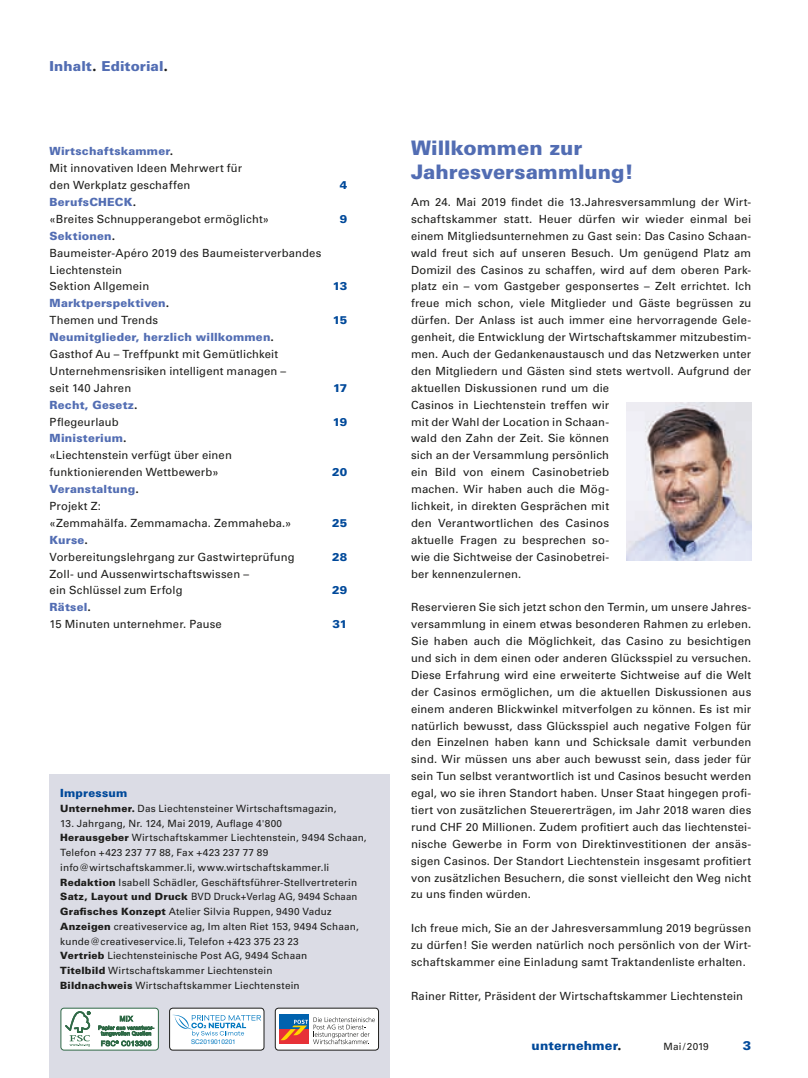
<style>
.page{position:relative;width:808px;height:1078px;background:#fff}
.page>*{position:absolute;margin:0;border:0;box-sizing:border-box;transform-origin:0 0}
.t1{font:900 20px/23.8px "Univers";color:#526db3}
.t2{font:900 13.75px "Univers";letter-spacing:.005em;color:#526db3}
.t3{font:900 12.5px "Univers";letter-spacing:.01em;color:#00499a}
.t4{font:11.25px/16.9px "Univers";letter-spacing:.015em;color:#1d1d1b}
.t5{font:900 11.25px/16.9px "Univers";letter-spacing:.02em;color:#526db3}
.t6{font:900 11.25px "Univers";letter-spacing:.01em;color:#00499a}
.t7{font:10px/14.8px "Univers";letter-spacing:.02em;color:#1d1d1b}
.t8{font:6.5px "Helvetica Neue";color:#0078c0}
.s1{font-family:"Futura BT";font-weight:800;font-size:15.12px;color:#1d1d1b}
.s2{font-weight:900;color:#526db3}
.s3{font-family:"Futura BT";font-weight:800}
.s4{font-family:"Futura BT";font-weight:800;color:#1d1d1b}
.s5{font-weight:400;color:#1d1d1b}
.s6{font-weight:900}
.s7{font-family:"Futura BT";font-weight:700}
.s8{font-family:"Futura";font-weight:800;font-size:13.75px;color:#1d1d1b}
</style>
<div class="page">
<div style="left:50px;top:774px;width:340px;height:303px;background:#dbdce5"></div>
<img style="left:627px;top:403px;width:124px;height:157px">
<div style="left:61px;top:1007px;width:97px;height:42px;background:#fff;border-radius:3px"></div>
<div style="left:61px;top:1007px;width:98px;height:43px;border:1px solid #306a47;border-radius:3px"></div>
<svg style="left:65px;top:1011px;width:25px;height:35px"></svg>
<svg style="left:98px;top:1015px;width:56px;height:30px"></svg>
<div style="left:275px;top:1007px;width:103px;height:42px;background:#fff;border-radius:3px"></div>
<div style="left:279px;top:1013px;width:30px;height:15px;background:#0062ae"></div>
<div style="left:279px;top:1028px;width:30px;height:15px;background:#e73137"></div>
<svg style="left:281px;top:1017px;width:94px;height:27px"></svg>
<div style="left:275px;top:1007px;width:104px;height:43px;border:1px solid #1d1d1b;border-radius:3px"></div>
<div style="left:170px;top:1007px;width:94px;height:42px;background:#fff;border-radius:3px"></div>
<svg style="left:172px;top:1014px;width:89px;height:22px"></svg>
<div style="left:169px;top:1007px;width:95px;height:43px;border:1px solid #1d1d1b;border-radius:3px"></div>
<p class="t2" style="left:50px;top:57px;width:120px">Inhalt<span class="s1">.</span> Editorial<span class="s1">.</span></p>
<p class="t4" style="left:50px;top:143px;width:194px"><span class="s2">Wirtschaftskammer</span><span class="s3">.<br></span>Mit innovativen Ideen Mehrwert für den Werkplatz geschaffen</p>
<p class="t4" style="left:50px;top:194px;width:221px"><span class="s2">BerufsCHECK</span><span class="s3">.<br></span>«Breites Schnupperangebot ermöglicht»</p>
<p class="t4" style="left:50px;top:227px;width:273px"><span class="s2">Sektionen</span><span class="s3">.<br></span>Baumeister-Apéro 2019 des Baumeisterverbandes<br>Liechtenstein<br>Sektion Allgemein</p>
<p class="t5" style="left:50px;top:295px;width:121px">Marktperspektiven<span class="s4">.<br></span><span class="s5">Themen und Trends</span></p>
<p class="t4" style="left:50px;top:329px;width:238px"><span class="s2">Neumitglieder, herzlich willkommen</span><span class="s3">.<br></span>Gasthof Au – Treffpunkt mit Gemütlichkeit Unternehmensrisiken intelligent managen – seit 140 Jahren</p>
<p class="t5" style="left:50px;top:396px;width:90px">Recht, Gesetz<span class="s4">.<br></span><span class="s5">Pflegeurlaub</span></p>
<p class="t4" style="left:50px;top:430px;width:184px"><span class="s2">Ministerium</span><span class="s3">.<br></span>«Liechtenstein verfügt über einen funktionierenden Wettbewerb»</p>
<p class="t4" style="left:50px;top:480px;width:243px"><span class="s2">Veranstaltung</span><span class="s3">.<br></span>Projekt Z:<br>«Zemmahälfa. Zemmamacha. Zemmaheba.»</p>
<p class="t4" style="left:50px;top:531px;width:246px"><span class="s2">Kurse</span><span class="s3">.<br></span>Vorbereitungslehrgang zur Gastwirteprüfung</p>
<p class="t4" style="left:50px;top:565px;width:201px">Zoll- und Aussenwirtschaftswissen – ein Schlüssel zum Erfolg</p>
<p class="t4" style="left:50px;top:599px;width:174px"><span class="s2">Rätsel</span><span class="s3">.<br></span>15 Minuten unternehmer. Pause</p>
<p class="t6" style="left:340px;top:178px;width:9px">4</p>
<p class="t6" style="left:340px;top:212px;width:9px">9</p>
<p class="t6" style="left:333px;top:279px;width:16px">13</p>
<p class="t6" style="left:333px;top:313px;width:16px">15</p>
<p class="t6" style="left:333px;top:380px;width:16px">17</p>
<p class="t6" style="left:333px;top:414px;width:16px">19</p>
<p class="t6" style="left:332px;top:465px;width:17px">20</p>
<p class="t6" style="left:332px;top:515px;width:17px">25</p>
<p class="t6" style="left:332px;top:549px;width:17px">28</p>
<p class="t6" style="left:332px;top:583px;width:17px">29</p>
<p class="t6" style="left:333px;top:617px;width:16px">31</p>
<p class="t6" style="left:60px;top:785px;width:69px">Impressum</p>
<p class="t7" style="left:60px;top:800px;width:278px"><span class="s6">Unternehmer</span><span class="s7">.</span> Das Liechtensteiner Wirtschaftsmagazin,</p>
<p class="t7" style="left:60px;top:815px;width:308px">13. Jahrgang, Nr. 124, Mai 2019, Auflage 4'800<br><span class="s6">Herausgeber</span> Wirtschaftskammer Liechtenstein, 9494 Schaan, Telefon +423 237 77 88, Fax +423 237 77 89 info@wirtschaftskammer.li, www.wirtschaftskammer.li <span class="s6">Redaktion</span> Isabell Schädler, Geschäftsführer-Stellvertreterin <span class="s6">Satz, Layout und Druck</span> BVD Druck+Verlag AG, 9494 Schaan <span class="s6">Grafisches Konzept</span> Atelier Silvia Ruppen, 9490 Vaduz <span class="s6">Anzeigen</span> creativeservice ag, Im alten Riet 153, 9494 Schaan, kunde@creativeservice.li, Telefon +423 375 23 23<br><span class="s6">Vertrieb</span> Liechtensteinische Post AG, 9494 Schaan<br><span class="s6">Titelbild</span> Wirtschaftskammer Liechtenstein<br><span class="s6">Bildnachweis</span> Wirtschaftskammer Liechtenstein</p>
<p class="t8" style="left:191px;top:1036px;width:46px">SC2019010201</p>
<h1 class="t1" style="left:411px;top:136px;width:224px">Willkommen zur<br>Jahresversammlung!</h1>
<p class="t4" style="left:411px;top:194px;width:342px">Am 24. Mai 2019 findet die 13.Jahresversammlung der Wirt&shy;schaftskammer statt. Heuer dürfen wir wieder einmal bei einem Mitgliedsunternehmen zu Gast sein: Das Casino Schaan&shy;wald freut sich auf unseren Besuch. Um genügend Platz am Domizil des Casinos zu schaffen, wird auf dem oberen Park&shy;platz ein – vom Gastgeber gesponsertes – Zelt errichtet. Ich freue mich schon, viele Mitglieder und Gäste begrüssen zu dürfen. Der Anlass ist auch immer eine hervorragende Gele&shy;genheit, die Entwicklung der Wirtschaftskammer mitzubestim&shy;men. Auch der Gedankenaustausch und das Netzwerken unter den Mitgliedern und Gästen sind stets wertvoll. Aufgrund der aktuellen Diskussionen rund um die<br>Casinos in Liechtenstein treffen wir<br>mit der Wahl der Location in Schaan-<br>wald den Zahn der Zeit. Sie können<br>sich an der Versammlung persönlich<br>ein Bild von einem Casinobetrieb<br>machen. Wir haben auch die Mög-<br>lichkeit, in direkten Gesprächen mit<br>den Verantwortlichen des Casinos<br>aktuelle Fragen zu besprechen so-<br>wie die Sichtweise der Casinobetrei-<br>ber kennenzulernen.</p>
<p class="t4" style="left:411px;top:599px;width:342px;text-align:justify">Reservieren Sie sich jetzt schon den Termin, um unsere Jahres&shy;versammlung in einem etwas besonderen Rahmen zu erleben.<br>Sie haben auch die Möglichkeit, das Casino zu besichtigen und sich in dem einen oder anderen Glücksspiel zu versuchen.<br>Diese Erfahrung wird eine erweiterte Sichtweise auf die Welt der Casinos ermöglichen, um die aktuellen Diskussionen aus einem anderen Blickwinkel mitverfolgen zu können. Es ist mir natürlich bewusst, dass Glücksspiel auch negative Folgen für den Einzelnen haben kann und Schicksale damit verbunden sind. Wir müssen uns aber auch bewusst sein, dass jeder für sein Tun selbst verantwortlich ist und Casinos besucht werden egal, wo sie ihren Standort haben. Unser Staat hingegen profi&shy;tiert von zusätzlichen Steuererträgen, im Jahr 2018 waren dies rund CHF 20 Millionen. Zudem profitiert auch das liechtenstei&shy;nische Gewerbe in Form von Direktinvestitionen der ansäs&shy;sigen Casinos. Der Standort Liechtenstein insgesamt profitiert von zusätzlichen Besuchern, die sonst vielleicht den Weg nicht zu uns finden würden.</p>
<p class="t4" style="left:411px;top:919px;width:342px;text-align:justify">Ich freue mich, Sie an der Jahresversammlung 2019 begrüssen zu dürfen! Sie werden natürlich noch persönlich von der Wirt&shy;schaftskammer eine Einladung samt Traktandenliste erhalten.</p>
<p class="t4" style="left:411px;top:987px;width:333px">Rainer Ritter, Präsident der Wirtschaftskammer Liechtenstein</p>
<p class="t3" style="left:531px;top:1037px;width:92px">unternehmer<span class="s8">.</span></p>
<p class="t7" style="left:663px;top:1039px;width:47px">Mai/2019</p>
<p class="t3" style="left:743px;top:1037px;width:10px">3</p>
</div>
